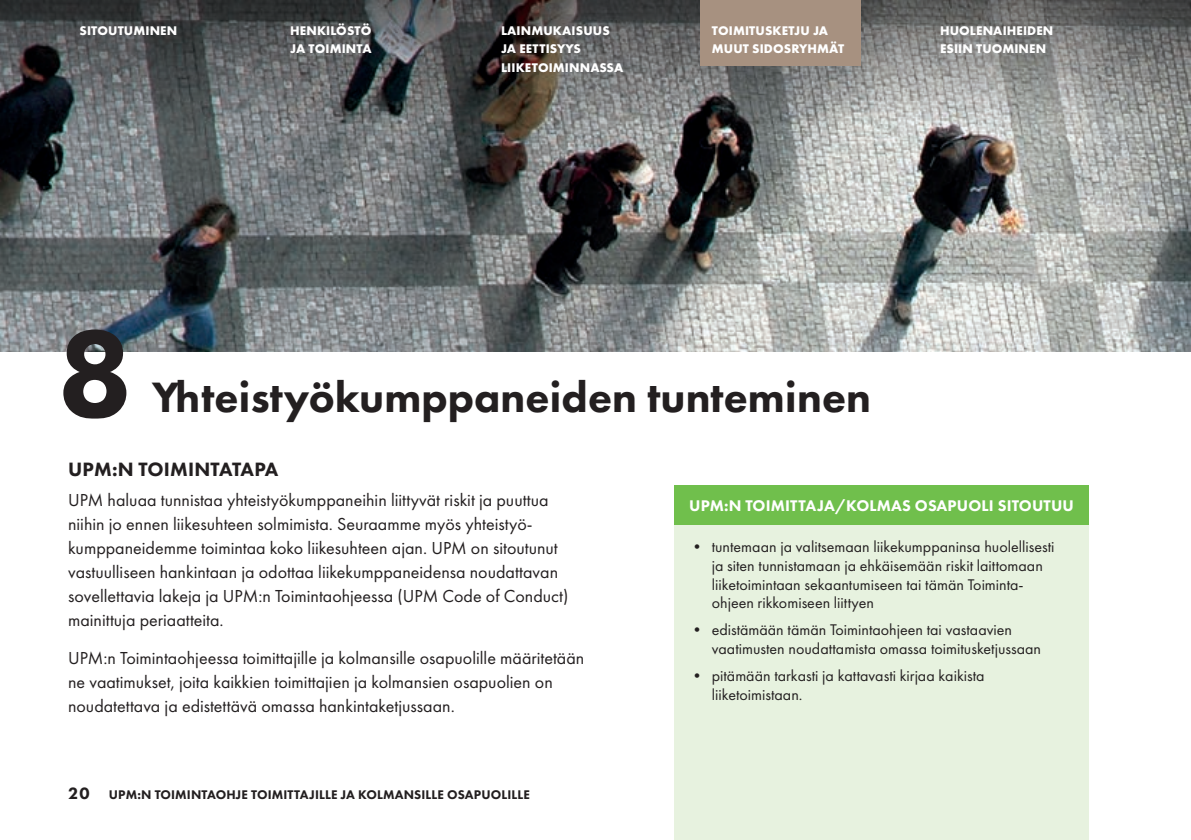
<style>
.page{position:relative;width:1191px;height:840px;background:#fff}
.page>*{position:absolute;margin:0;border:0;box-sizing:border-box;transform-origin:0 0}
.BIG-NUMBER{font:800 127.6px "Futura PT";color:#231f20}
.OTSIKKO_24pt_heavy{font:800 44px "Futura PT";color:#231f20}
.THE-UPM-WAY_heading{font:800 20px "Futura PT";letter-spacing:.01em;color:#231f20}
.THE-UPM-WAY_body{font:18px/24px "Futura PT";color:#231f20}
.t1{font:16px/18.6px "Futura PT";color:#231f20}
.GREENBOX_heading{font:800 16px "Futura PT";letter-spacing:.01em;color:#fff}
.NAVIGATION{font:700 13px/18px "Futura PT";letter-spacing:.01em;color:#fff}
.t2{font:800 13px "Futura PT";letter-spacing:.01em;color:#231f20}
.s1{font-size:17px}
</style>
<div class="page">
<img style="left:0;top:125px;width:1191px;height:226px">
<svg style="left:0;top:0;width:1191px;height:125px;background:#646666"></svg>
<div style="left:675px;top:490px;width:414px;height:349px;background:#e7f2df"></div>
<div style="left:675px;top:484px;width:414px;height:40px;background:#70bf4c"></div>
<div style="left:700px;top:0;width:160px;height:65px;background:#a79180"></div>
<p class="NAVIGATION" style="left:290px;top:22px;width:83px">HENKILÖSTÖ<br>JA TOIMINTA</p>
<p class="NAVIGATION" style="left:79px;top:22px;width:99px">SITOUTUMINEN</p>
<p class="NAVIGATION" style="left:712px;top:22px;width:134px">TOIMITUSKETJU JA<br>MUUT SIDOSRYHMÄT</p>
<p class="NAVIGATION" style="left:940px;top:22px;width:115px">HUOLENAIHEIDEN<br>ESIIN TUOMINEN</p>
<p class="NAVIGATION" style="left:501px;top:22px;width:124px">LAINMUKAISUUS<br>JA EETTISYYS<br>LIIKETOIMINNASSA</p>
<p class="BIG-NUMBER" style="left:57px;top:294px;width:78px">8</p>
<p class="OTSIKKO_24pt_heavy" style="left:152px;top:370px;width:721px">Yhteistyökumppaneiden tunteminen</p>
<p class="THE-UPM-WAY_heading" style="left:68px;top:456px;width:212px">UPM:N TOIMINTATAPA</p>
<p class="THE-UPM-WAY_body" style="left:68px;top:487px;width:502px">UPM haluaa tunnistaa yhteistyökumppaneihin liittyvät riskit ja puuttua niihin jo ennen liikesuhteen solmimista. Seuraamme myös yhteistyö&shy;kumppaneidemme toimintaa koko liikesuhteen ajan. UPM on sitoutunut vastuulliseen hankintaan ja odottaa liikekumppaneidensa noudattavan sovellettavia lakeja ja UPM:n Toimintaohjeessa (UPM Code of Conduct) mainittuja periaatteita.</p>
<p class="THE-UPM-WAY_body" style="left:68px;top:645px;width:518px">UPM:n Toimintaohjeessa toimittajille ja kolmansille osapuolille määritetään ne vaatimukset, joita kaikkien toimittajien ja kolmansien osapuolien on noudatettava ja edistettävä omassa hankintaketjussaan.</p>
<p class="GREENBOX_heading" style="left:689px;top:495px;width:386px">UPM:N TOIMITTAJA/KOLMAS OSAPUOLI SITOUTUU</p>
<p class="t1" style="left:711px;top:537px;width:344px;text-indent:-23px">• tuntemaan ja valitsemaan liikekumppaninsa huolellisesti ja siten tunnistamaan ja ehkäisemään riskit laittomaan liiketoimintaan sekaantumiseen tai tämän Toiminta&shy;ohjeen rikkomiseen liittyen</p>
<p class="t1" style="left:711px;top:620px;width:331px;text-indent:-23px">• edistämään tämän Toimintaohjeen tai vastaavien vaatimusten noudattamista omassa toimitusketjussaan</p>
<p class="t1" style="left:711px;top:666px;width:274px;text-indent:-23px">• pitämään tarkasti ja kattavasti kirjaa kaikista liiketoimistaan.</p>
<p class="t2" style="left:68px;top:785px;width:463px"><span class="s1">20</span> UPM:N TOIMINTAOHJE TOIMITTAJILLE JA KOLMANSILLE OSAPUOLILLE</p>
</div>
